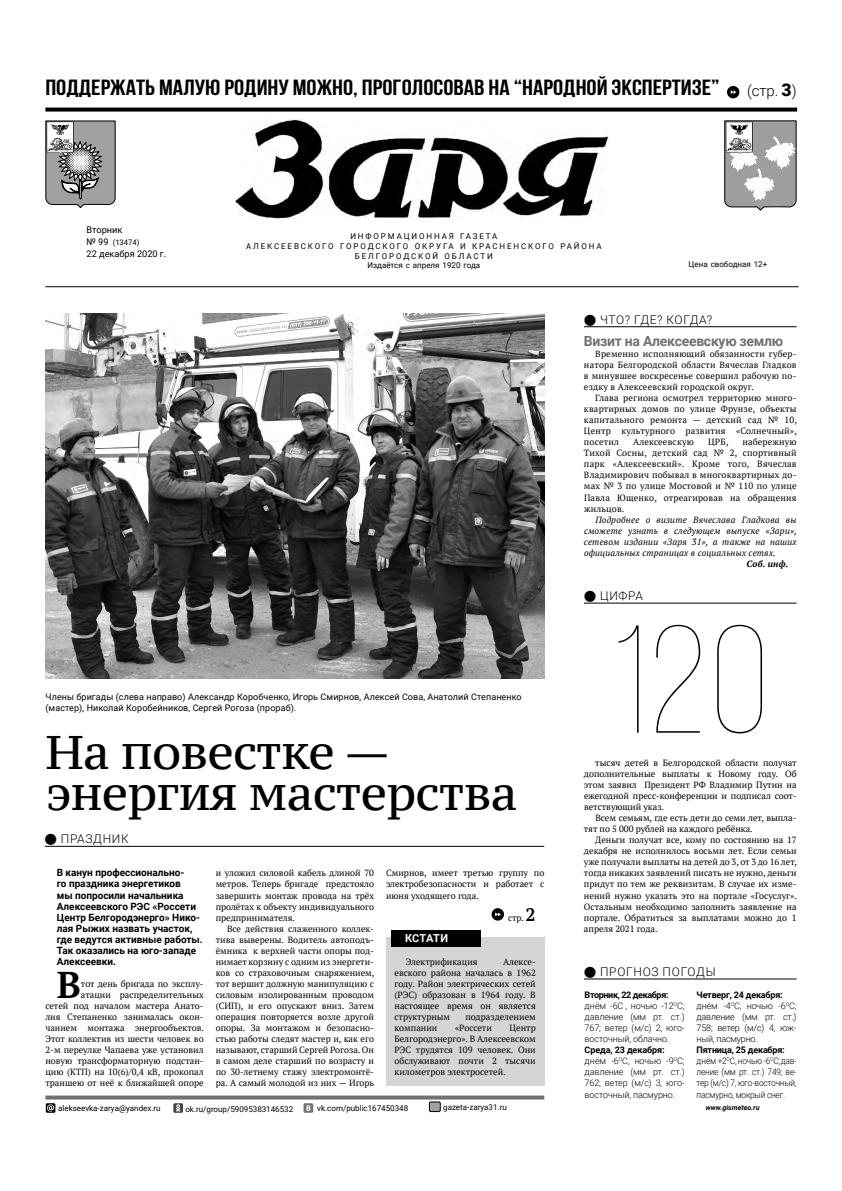
<style>
.page{position:relative;width:842px;height:1191px;background:#fff}
.page>*{position:absolute;margin:0;border:0;box-sizing:border-box;transform-origin:0 0}
.t1{font:100 153px "Bebas Neue";color:#000}
.t2{font:47px/41px "PT Serif Caption";letter-spacing:-.02em;color:#000}
.t3{font:700 37.2px "PT Serif";color:#000}
.t4{font:700 22px "Bebas Neue";color:#000;scale:1.16 1}
.t5{font:300 15px "Roboto";color:#000}
.t6{font:700 14px "Roboto";letter-spacing:-.02em;color:#717171}
.t7{font:300 12px "Roboto";letter-spacing:.06em;color:#000}
.t8{font:700 11px "Roboto";letter-spacing:.005em;color:#fafafa}
.t9{font:700 10px/11.1px "Roboto";color:#000}
.t10{font:9.2px "Roboto";color:#000}
.t11{font:9px/11.1px "PT Serif";color:#000;text-align:justify}
.t12{font:300 9px/11.1px "Roboto";letter-spacing:-.02em;color:#000}
.t13{font:italic 9px/11.1px "PT Serif";letter-spacing:.02em;color:#000;text-align:justify}
.t14{font:9px/11.1px "Roboto";letter-spacing:.01em;color:#000}
.t15{font:300 9px/11.1px "Roboto";letter-spacing:-.02em;color:#000;scale:.92 1}
.t16{font:9px "PT Serif";letter-spacing:.02em;color:#000}
.t17{font:italic 700 9px "PT Serif";letter-spacing:.02em;color:#000}
.t18{font:8px/9.6px "Roboto";letter-spacing:.235em;color:#000;text-align:center}
.t19{font:8px "Roboto";color:#000}
.t20{font:7.6px "Roboto";color:#000}
.t21{font:italic 700 7px "Roboto";color:#000}
.s1{font-weight:900;font-size:17.5px}
.s2{font-size:9.2px}
.s3{font-weight:700;font-size:18px}
.s4{font-weight:700}
</style>
<div class="page">
<svg style="left:45px;top:108px;width:752px;height:4px;fill:#000"></svg>
<hr style="left:45px;top:286px;width:754px;height:1px;background:#000">
<svg style="left:45px;top:120px;width:71px;height:88px"></svg>
<svg style="left:724px;top:120px;width:73px;height:91px"></svg>
<img style="left:236px;top:120px;width:373px;height:99px">
<hr style="left:584px;top:979px;width:213px;height:1px;background:#000">
<svg style="left:46px;top:1103px;width:9px;height:10px"></svg>
<svg style="left:47px;top:1104px;width:7px;height:8px"></svg>
<div style="left:429px;top:1102px;width:11px;height:10px;background:#a0a0a0"></div>
<div style="left:429px;top:1101px;width:12px;height:11px;border:1px solid #000"></div>
<div style="left:173px;top:1103px;width:10px;height:10px;background:#434343"></div>
<svg style="left:176px;top:1104px;width:4px;height:8px"></svg>
<div style="left:304px;top:1103px;width:9px;height:10px;background:#747474"></div>
<svg style="left:306px;top:1105px;width:5px;height:6px"></svg>
<svg style="left:45px;top:1096px;width:499px;height:4px;fill:#717171"></svg>
<div style="left:727px;top:86px;width:12px;height:12px;background:#000;border-radius:50%"></div>
<svg style="left:731px;top:90px;width:5px;height:4px"></svg>
<hr style="left:584px;top:326px;width:213px;height:1px;background:#000">
<hr style="left:584px;top:603px;width:213px;height:1px;background:#000">
<div style="left:386px;top:938px;width:158px;height:148px;background:#d5d5d5"></div>
<div style="left:391px;top:931px;width:89px;height:16px;background:#000"></div>
<img style="left:45px;top:313px;width:499px;height:366px">
<div style="left:492px;top:908px;width:12px;height:13px;background:#000;border-radius:50%"></div>
<svg style="left:495px;top:912px;width:6px;height:4px"></svg>
<hr style="left:45px;top:846px;width:499px;height:1px;background:#000">
<h3 class="t4" style="left:45px;top:74px;width:583px">ПОДДЕРЖАТЬ МАЛУЮ РОДИНУ МОЖНО, ПРОГОЛОСОВАВ НА “НАРОДНОЙ ЭКСПЕРТИЗЕ”</h3>
<h3 class="t5" style="left:747px;top:82px;width:51px">(стр. <span class="s1">3</span>)</h3>
<p class="t10" style="left:87px;top:225px;width:37px">Вторник</p>
<p class="t20" style="left:87px;top:238px;width:54px"><span class="s2">№ 99</span> (13474)</p>
<p class="t10" style="left:87px;top:249px;width:81px">22 декабря 2020 г.</p>
<p class="t18" style="left:246px;top:232px;width:357px">ИНФОРМАЦИОННАЯ ГАЗЕТА<br>АЛЕКСЕЕВСКОГО ГОРОДСКОГО ОКРУГА И КРАСНЕНСКОГО РАЙОНА<br>БЕЛГОРОДСКОЙ ОБЛАСТИ<br>Издаётся с апреля 1920 года</p>
<p class="t19" style="left:689px;top:260px;width:80px">Цена свободная 12+</p>
<h3 class="t7" style="left:584px;top:313px;width:130px">● ЧТО? ГДЕ? КОГДА?</h3>
<h3 class="t6" style="left:584px;top:333px;width:201px">Визит на Алексеевскую землю</h3>
<p class="t11" style="left:584px;top:348px;width:214px;text-indent:11px">Временно исполняющий обязанности губер&shy;натора Белгородской области Вячеслав Гладков в минувшее воскресенье совершил рабочую по&shy;ездку в Алексеевский городской округ.</p>
<p class="t11" style="left:584px;top:392px;width:214px;text-indent:11px">Глава региона осмотрел территорию много&shy;квартирных домов по улице Фрунзе, объекты капитального ремонта — детский сад № 10, Центр культурного развития «Солнечный», посетил</p>
<p class="t11" style="left:584px;top:436px;width:214px;text-indent:158px">набережную Тихой Сосны, детский сад № 2, спортивный парк «Алексеевский». Кроме того, Вячеслав Владимирович побывал в многоквартирных до&shy;мах № 3 по улице Мостовой и № 110 по улице Павла Ющенко, отреагировав на обращения жильцов.</p>
<p class="t13" style="left:584px;top:514px;width:214px;text-indent:11px">Подробнее о визите Вячеслава Гладкова вы сможете узнать в следующем выпуске «Зари», сетевом издании «Заря 31», а также на наших официальных страницах в социальных сетях.</p>
<p class="t17" style="left:747px;top:557px;width:43px">Соб. инф.</p>
<p class="t16" style="left:633px;top:436px;width:62px">Алексеевскую</p>
<p class="t11" style="left:708px;top:436px;width:22px">ЦРБ,</p>
<h3 class="t7" style="left:584px;top:589px;width:60px">● ЦИФРА</h3>
<p class="t14" style="left:45px;top:691px;width:478px">Члены бригады (слева направо) Александр Коробченко, Игорь Смирнов, Алексей Сова, Анатолий Степаненко (мастер), Николай Коробейников, Сергей Рогоза (прораб).</p>
<h2 class="t2" style="left:45px;top:731px;width:474px">На повестке — энергия мастерства</h2>
<h3 class="t7" style="left:45px;top:832px;width:85px">● ПРАЗДНИК</h3>
<p class="t9" style="left:57px;top:867px;width:148px">В канун профессионально-<br>го праздника энергетиков<br>мы попросили начальника<br>Алексеевского РЭС «Россети<br>Центр Белгородэнерго» Нико&shy;лая Рыжих назвать участок, где ведутся активные работы.<br>Так оказались на юго-западе<br>Алексеевки.</p>
<h3 class="t3" style="left:57px;top:959px;width:26px">В</h3>
<p class="t11" style="left:45px;top:978px;width:160px;text-align:right">тот день бригада по эксплу-<br>атации распределительных<br>сетей под началом мастера Анато&shy;лия Степаненко занималась окон&shy;чанием монтажа энергообъектов.<br>Этот коллектив из шести человек во<br>2-м переулке Чапаева уже установил новую трансформаторную подстан&shy;цию (КТП) на 10(6)/0,4 кВ, прокопал траншею от неё к ближайшей опоре</p>
<p class="t11" style="left:216px;top:867px;width:160px">и уложил силовой кабель длиной 70 метров. Теперь бригаде предстояло завершить монтаж провода на трёх пролётах к объекту индивидуального предпринимателя.</p>
<p class="t11" style="left:216px;top:923px;width:160px;text-indent:11px">Все действия слаженного коллек&shy;тива выверены. Водитель автоподъ&shy;ёмника к верхней части опоры под&shy;нимает корзину с одним из энергети&shy;ков со страховочным снаряжением, тот вершит должную манипуляцию с силовым изолированным проводом (СИП), и его опускают вниз. Затем операция повторяется возле другой опоры. За монтажом и безопасно&shy;стью работы следят мастер и, как его называют, старший Сергей Рогоза. Он в самом деле старший по возрасту и по 30-летнему стажу электромонтё&shy;ра. А самый молодой из них — Игорь</p>
<p class="t11" style="left:386px;top:867px;width:160px">Смирнов, имеет третью группу по электробезопасности и работает с июня уходящего года.</p>
<p class="t11" style="left:508px;top:912px;width:29px">стр. <span class="s3">2</span></p>
<p class="t8" style="left:405px;top:931px;width:45px">КСТАТИ</p>
<p class="t11" style="left:406px;top:956px;width:73px">Электрификация</p>
<p class="t11" style="left:395px;top:956px;width:143px;text-indent:109px">Алексе&shy;евского района началась в 1962 году. Район электрических сетей (РЭС) образован в 1964 году. В настоящее время он является структурным</p>
<p class="t11" style="left:465px;top:1011px;width:72px">подразделением</p>
<p class="t11" style="left:395px;top:1022px;width:44px">компании</p>
<p class="t11" style="left:455px;top:1022px;width:38px">«Россети</p>
<p class="t11" style="left:395px;top:1022px;width:143px;text-indent:115px">Центр Белгородэнерго». В Алексеевском РЭС трудятся 109 человек. Они обслуживают почти 2 тысячи километров электросетей.</p>
<p class="t19" style="left:58px;top:1103px;width:104px">alekseevka-zarya@yandex.ru</p>
<p class="t19" style="left:185px;top:1104px;width:109px">ok.ru/group/59095383146532</p>
<p class="t19" style="left:317px;top:1104px;width:92px">vk.com/public167450348</p>
<p class="t19" style="left:443px;top:1102px;width:65px">gazeta-zarya31.ru</p>
<h1 class="t1" style="left:612px;top:590px;width:157px">120</h1>
<p class="t11" style="left:584px;top:757px;width:214px;text-indent:11px">тысяч детей в Белгородской области получат дополнительные выплаты к Новому году. Об этом заявил Президент РФ Владимир Путин на ежегодной пресс-конференции и подписал соот&shy;ветствующий указ.</p>
<p class="t11" style="left:584px;top:812px;width:214px;text-indent:11px">Всем семьям, где есть дети до семи лет, выпла&shy;тят по 5 000 рублей на каждого ребёнка.</p>
<p class="t11" style="left:584px;top:834px;width:214px;text-indent:11px">Деньги получат все, кому по состоянию на 17 декабря не исполнилось восьми лет. Если семьи уже получали выплаты на детей до 3, от 3 до 16 лет, тогда никаких заявлений писать не нужно, деньги придут по тем же реквизитам. В случае их изме&shy;нений нужно указать это на портале «Госуслуг».<br>Остальным необходимо заполнить заявление на портале. Обратиться за выплатами можно до 1 апреля 2021 года.</p>
<h3 class="t7" style="left:584px;top:965px;width:133px">● ПРОГНОЗ ПОГОДЫ</h3>
<p class="t12" style="left:585px;top:989px;width:101px"><span class="s4">Вторник, 22 декабря: </span>днём -6С , ночью -12<sup>О</sup>С; давление (мм рт. ст.)<br>767; ветер (м/с) 2, юго&shy;восточный, облачно.</p>
<p class="t12" style="left:585px;top:1045px;width:101px"><span class="s4">Среда, 23 декабря: </span>днём -6<sup>О</sup>С, ночью -9<sup>О</sup>С; давление (мм рт. ст.)<br>762; ветер (м/с) 3, юго&shy;восточный, пасмурно.</p>
<p class="t12" style="left:697px;top:989px;width:101px"><span class="s4">Четверг, 24 декабря: </span>днём -4<sup>О</sup>С, ночью -6<sup>О</sup>С; давление (мм рт. ст.)<br>758; ветер (м/с) 4, юж&shy;ный, пасмурно.</p>
<p class="t15" style="left:697px;top:1045px;width:110px"><span class="s4">Пятница, 25 декабря: </span>днём +2<sup>О</sup>С, ночью -6<sup>О</sup>С;дав&shy;ление (мм рт. ст.) 749; ве&shy;тер (м/с) 7, юго-восточный, пасмурно, мокрый снег.</p>
<p class="t21" style="left:706px;top:1103px;width:55px">www.gismeteo.ru</p>
</div>
